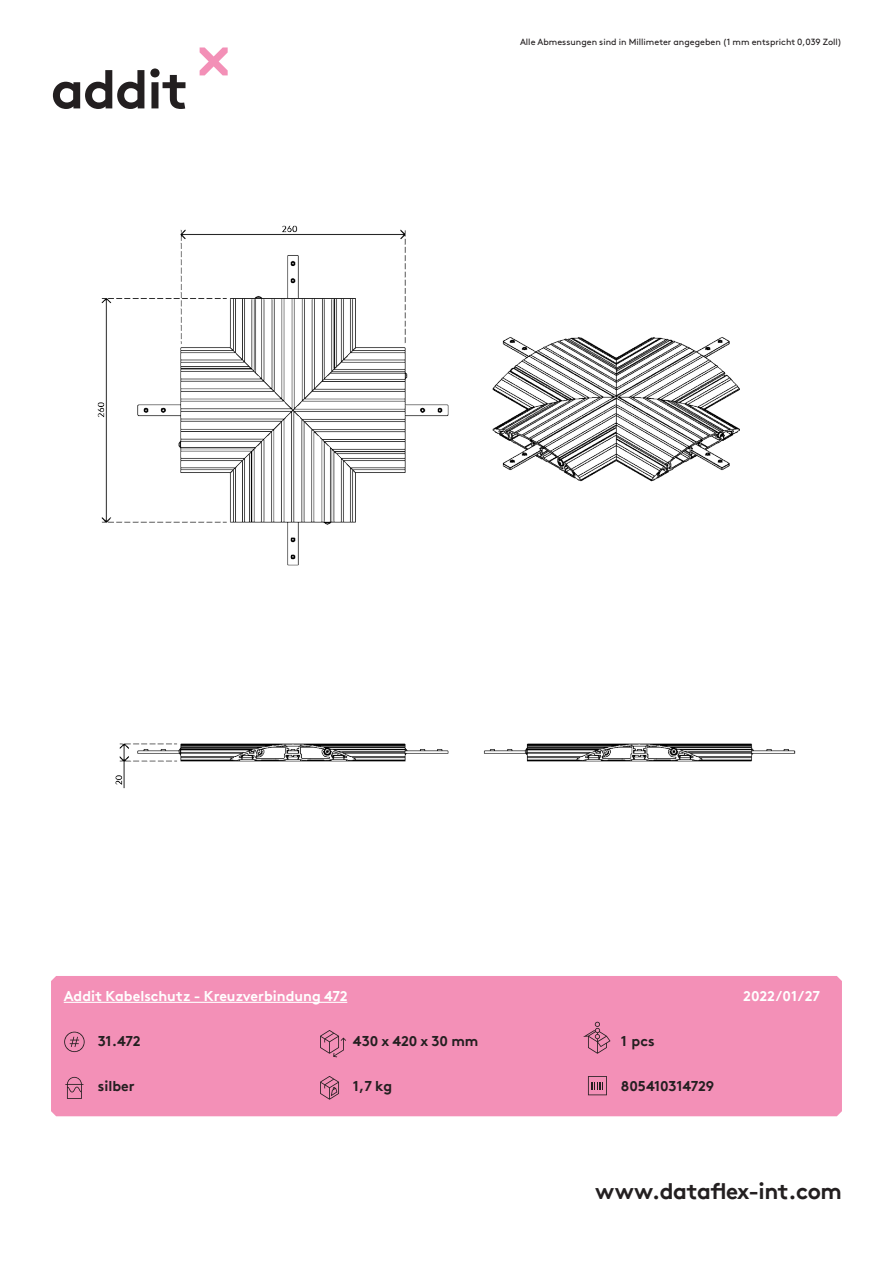
<style>
.page{position:relative;width:893px;height:1263px;background:#fff}
.page>*{position:absolute;margin:0;border:0;box-sizing:border-box;transform-origin:0 0}
.hoofdstuk{font:700 54px "Brown Pro TT";letter-spacing:-.02em;color:#231f20}
.t1{font:700 22.5px "Brown Pro TT";letter-spacing:-.02em;color:#231f20}
.specificaties{font:700 14.25px "Brown Pro TT";color:#231f20}
.t2{font:700 14.25px "Brown Pro TT";color:#fff}
.t3{font:9px "Brown";color:#231f20}
</style>
<div class="page">
<svg style="left:200px;top:47px;width:28px;height:28px"></svg>
<div style="left:51px;top:976px;width:791px;height:140px;background:#f390b7"></div>
<img style="left:97px;top:225px;width:699px;height:564px">
<svg style="left:64px;top:1032px;width:21px;height:20px"></svg>
<svg style="left:65px;top:1077px;width:18px;height:22px"></svg>
<svg style="left:320px;top:1030px;width:26px;height:27px"></svg>
<svg style="left:583px;top:1022px;width:27px;height:32px"></svg>
<svg style="left:320px;top:1076px;width:19px;height:24px"></svg>
<svg style="left:588px;top:1076px;width:19px;height:19px"></svg>
<hr style="left:64px;top:1002px;width:283px;height:1px;background:#fff">
<p class="hoofdstuk" style="left:51px;top:46px;width:139px">addit</p>
<p class="t3" style="left:520px;top:35px;width:323px">Alle Abmessungen sind in Millimeter angegeben (1 mm entspricht 0,039 Zoll)</p>
<h3 class="t2" style="left:64px;top:985px;width:285px">Addit Kabelschutz - Kreuzverbindung 472</h3>
<h3 class="t2" style="left:743px;top:985px;width:79px">2022/01/27</h3>
<h3 class="specificaties" style="left:98px;top:1029px;width:44px">31.472</h3>
<p class="specificaties" style="left:98px;top:1074px;width:38px">silber</p>
<p class="specificaties" style="left:353px;top:1029px;width:127px">430 x 420 x 30 mm</p>
<p class="specificaties" style="left:621px;top:1029px;width:35px">1 pcs</p>
<p class="specificaties" style="left:353px;top:1074px;width:41px">1,7 kg</p>
<h3 class="specificaties" style="left:621px;top:1074px;width:95px">805410314729</h3>
<h2 class="t1" style="left:595px;top:1173px;width:248px">www.dataflex-int.com</h2>
</div>
